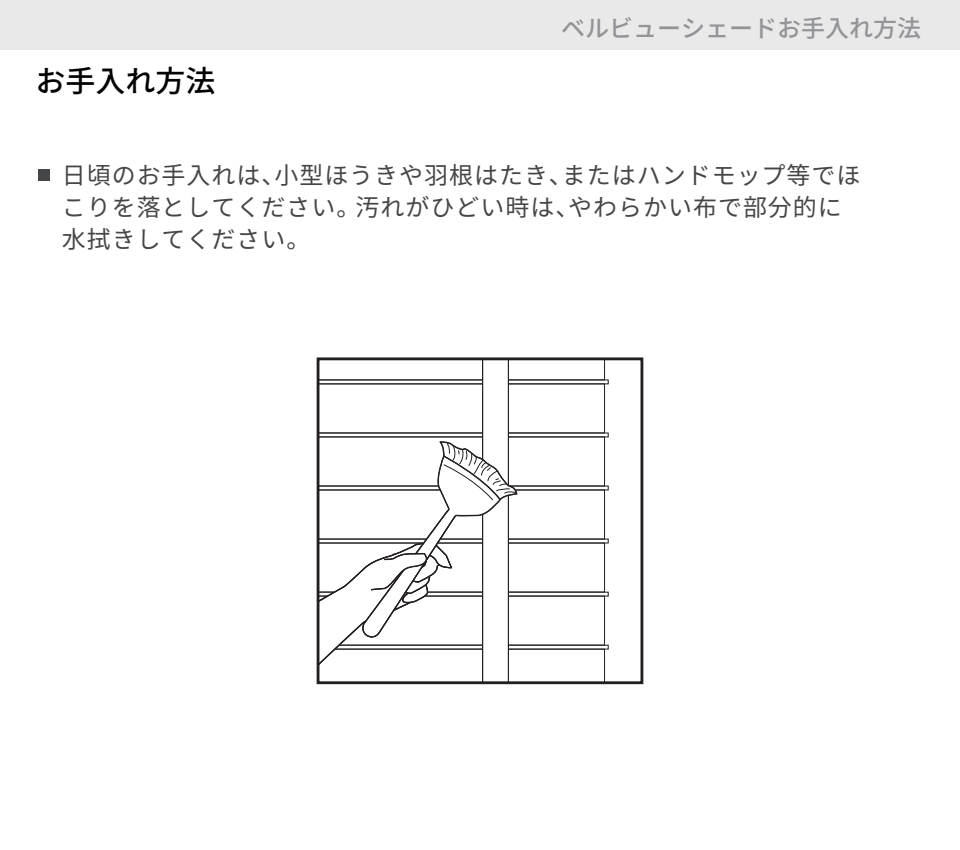
<style>
.page{position:relative;width:960px;height:850px;background:#fff}
.page>*{position:absolute;margin:0;border:0;box-sizing:border-box;transform-origin:0 0}
.t1{font:500 30px "Noto Sans CJ Kjp";color:#030303}
.t2{font:24px/32px "Noto Sans CJ Kjp";letter-spacing:.04em;color:#454647}
.t3{font:500 24px "Noto Sans CJ Kjp";color:#939498}
</style>
<div class="page">
<div style="left:0;top:0;width:960px;height:50px;background:#e9e9e9"></div>
<div style="left:38px;top:170px;width:11px;height:11px;background:#454647"></div>
<svg style="left:321px;top:361px;width:288px;height:319px"></svg>
<div style="left:317px;top:357px;width:326px;height:327px;border:3px solid #231f20"></div>
<p class="t1" style="left:36px;top:64px;width:181px">お手入れ方法</p>
<p class="t3" style="left:561px;top:15px;width:361px">ベルビューシェードお手入れ方法</p>
<p class="t2" style="left:62px;top:160px;width:800px">日頃のお手入れは、小型ほうきや羽根はたき、またはハンドモップ等でほこりを落としてください。汚れがひどい時は、やわらかい布で部分的に水拭きしてください。</p>
</div>
